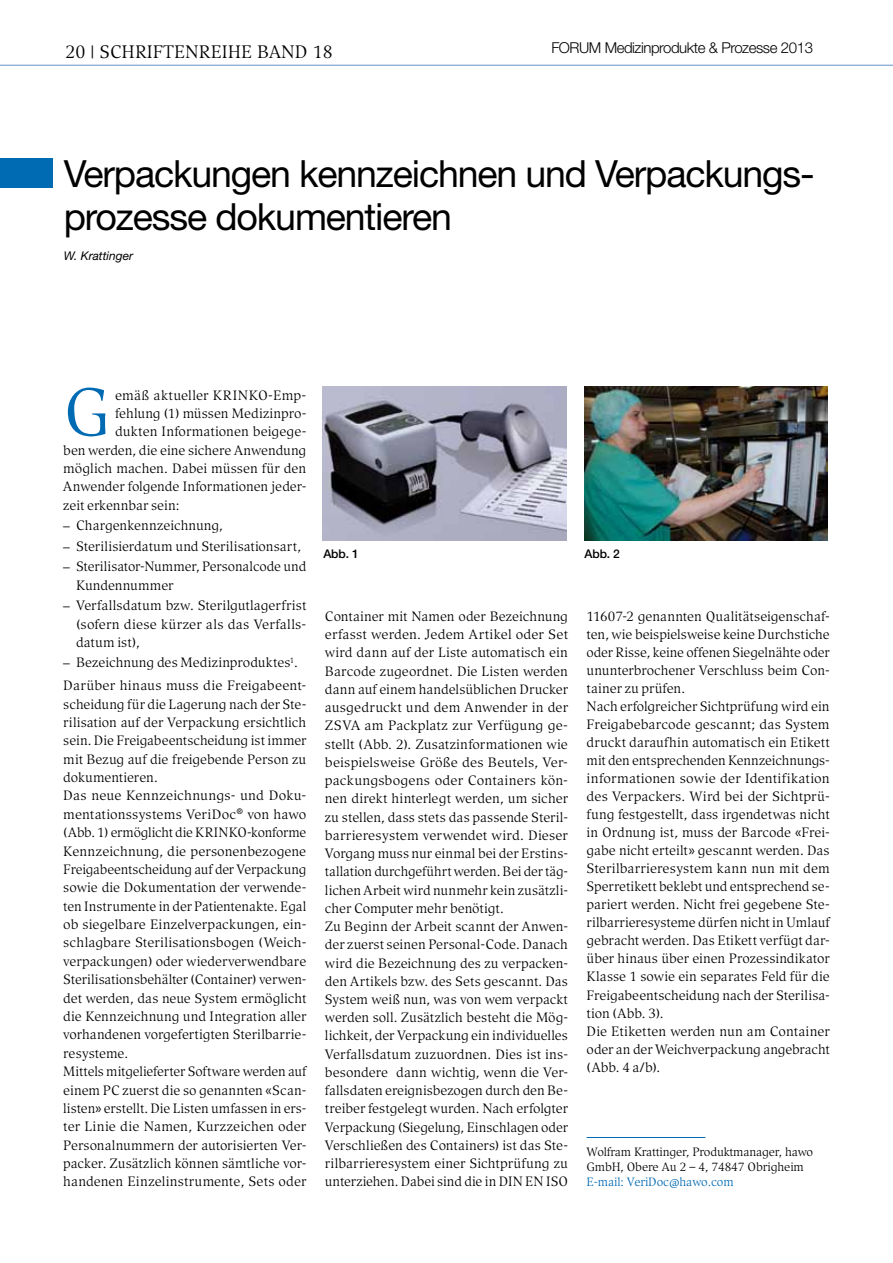
<style>
.page{position:relative;width:893px;height:1263px;background:#fff}
.page>*{position:absolute;margin:0;border:0;box-sizing:border-box;transform-origin:0 0}
.t1{font:67.05px "Compatil Exquisit LT";color:#006ab3}
.t2{font:37.5px/43.5px "Helvetica Neue";letter-spacing:-.03em;color:#000}
.t3{font:18px "Compatil Exquisit LT";color:#000}
.t4{font:300 15px "Helvetica Neue";letter-spacing:-.03em;color:#000}
.t5{font:13.5px/18.3px "Compatil Exquisit LT";color:#000}
.t6{font:13.5px "Compatil Exquisit LT";letter-spacing:.025em;color:#000}
.t7{font:12px/15px "Compatil Exquisit LT";letter-spacing:-.015em;color:#000}
.t8{font:12px "Compatil Exquisit LT";letter-spacing:-.01em;color:#006ab3}
.t9{font:italic 12px "Helvetica Neue";color:#000}
.t10{font:500 12px "Helvetica Neue";letter-spacing:-.01em;color:#000}
.s1{font-family:"Meridien"}
</style>
<div class="page">
<div style="left:0;top:158px;width:53px;height:30px;background:#006ab3"></div>
<hr style="left:0;top:65px;width:893px;height:1px;background:#8baed7">
<hr style="left:587px;top:1137px;width:118px;height:1px;background:#006ab3">
<img style="left:323px;top:387px;width:243px;height:153px">
<img style="left:585px;top:387px;width:243px;height:153px">
<h3 class="t3" style="left:65px;top:42px;width:269px">20 <span class="s1">|</span> Schriftenreihe Band 18</h3>
<p class="t4" style="left:551px;top:39px;width:263px">FORUM Medizinprodukte &amp; Prozesse 2013</p>
<h2 class="t2" style="left:64px;top:151px;width:753px">Verpackungen kennzeichnen und Verpackungs&shy;prozesse dokumentieren</h2>
<p class="t9" style="left:64px;top:248px;width:71px">W. Krattinger</p>
<h1 class="t1" style="left:63px;top:373px;width:49px">G</h1>
<p class="t6" style="left:115px;top:387px;width:117px">emäß aktueller KRIN</p>
<p class="t5" style="left:249px;top:386px;width:59px">KO-Emp-</p>
<p class="t5" style="left:115px;top:404px;width:193px">fehlung (1) müssen Medizinpro-</p>
<p class="t5" style="left:115px;top:422px;width:193px">dukten Informationen beigege-</p>
<p class="t5" style="left:63px;top:441px;width:245px">ben werden, die eine sichere Anwendung</p>
<p class="t5" style="left:63px;top:459px;width:245px">möglich machen. Dabei müssen für den</p>
<p class="t5" style="left:63px;top:477px;width:245px">Anwender folgende Informationen jeder-</p>
<p class="t5" style="left:63px;top:496px;width:118px">zeit erkennbar sein:</p>
<p class="t5" style="left:63px;top:516px;width:161px"><span class="s1">–</span> Chargenkennzeichnung,</p>
<p class="t5" style="left:63px;top:537px;width:239px"><span class="s1">–</span> Sterilisierdatum und Sterilisationsart,</p>
<p class="t5" style="left:76px;top:557px;width:232px;text-indent:-13px"><span class="s1">–</span> Sterilisator-Nummer, Personalcode und<br>Kundennummer</p>
<p class="t5" style="left:76px;top:596px;width:232px;text-align:justify;text-indent:-13px"><span class="s1">–</span> Verfallsdatum bzw. Sterilgutlagerfrist (sofern diese kürzer als das Verfalls&shy;datum ist),</p>
<p class="t5" style="left:63px;top:651px;width:245px;line-height:22.6px"><span class="s1">–</span> Bezeichnung des Medizinproduktes<sup>1</sup>.<br>Darüber hinaus muss die Freigabeent-</p>
<p class="t5" style="left:63px;top:694px;width:245px">scheidung für die Lagerung nach der Ste&shy;rilisation auf der Verpackung ersichtlich sein. Die Freigabeentscheidung ist immer mit Bezug auf die freigebende Person zu dokumentieren.<br>Das neue Kennzeichnungs- und Doku&shy;mentationssystems VeriDoc<sup>®</sup> von hawo (Abb. 1) ermöglicht die KRIN KO-konforme Kennzeichnung, die personenbezogene Freigabeentscheidung auf der Verpackung sowie die Dokumentation der verwende&shy;ten Instrumente in der Patientenakte. Egal ob siegelbare Einzelverpackungen, ein&shy;schlagbare Sterilisationsbogen (Weich&shy;verpackungen) oder wiederverwendbare Sterilisationsbehälter (Container) verwen&shy;det werden, das neue System ermöglicht die Kennzeichnung und Integration aller vorhandenen vorgefertigten Sterilbarrie&shy;resysteme.<br>Mittels mitgelieferter Software werden auf einem PC zuerst die so genannten «Scan&shy;listen» erstellt. Die Listen umfassen in ers&shy;ter Linie die Namen, Kurzzeichen oder Personalnummern der autorisierten Ver&shy;packer. Zusätzlich können sämtliche vor&shy;handenen Einzelinstrumente, Sets oder</p>
<p class="t10" style="left:323px;top:546px;width:37px">Abb. 1</p>
<p class="t10" style="left:585px;top:546px;width:37px">Abb. 2</p>
<p class="t5" style="left:325px;top:607px;width:245px">Container mit Namen oder Bezeichnung erfasst werden. Jedem Artikel oder Set wird dann auf der Liste automatisch ein Barcode zugeordnet. Die Listen werden dann auf einem handelsüblichen Drucker ausgedruckt und dem Anwender in der ZSVA am Packplatz zur Verfügung ge&shy;stellt (Abb. 2). Zusatzinformationen wie beispielsweise Größe des Beutels, Ver&shy;packungsbogens oder Containers kön&shy;nen direkt hinterlegt werden, um sicher zu stellen, dass stets das passende Steril&shy;barrieresystem verwendet wird. Dieser Vorgang muss nur einmal bei der Erstins&shy;tallation durchgeführt werden. Bei der täg&shy;lichen Arbeit wird nunmehr kein zusätzli&shy;cher Computer mehr benötigt.<br>Zu Beginn der Arbeit scannt der Anwen&shy;der zuerst seinen Personal-Code. Danach wird die Bezeichnung des zu verpacken&shy;den Artikels bzw. des Sets gescannt. Das System weiß nun, was von wem verpackt werden soll. Zusätzlich besteht die Mög&shy;lichkeit, der Verpackung ein individuelles Verfallsdatum zuzuordnen. Dies ist ins&shy;besondere dann wichtig, wenn die Ver&shy;fallsdaten ereignisbezogen durch den Be&shy;treiber festgelegt wurden. Nach erfolgter Verpackung (Siegelung, Einschlagen oder Verschließen des Containers) ist das Ste&shy;rilbarrieresystem einer Sichtprüfung zu unterziehen. Dabei sind die in DIN</p>
<p class="t5" style="left:525px;top:1172px;width:44px">EN ISO</p>
<p class="t5" style="left:587px;top:607px;width:245px">11607-2 genannten Qualitätseigenschaf&shy;ten, wie beispielsweise keine Durchstiche oder Risse, keine offenen Siegelnähte oder ununterbrochener Verschluss beim Con&shy;tainer zu prüfen.<br>Nach erfolgreicher Sichtprüfung wird ein Freigabebarcode gescannt; das System druckt daraufhin automatisch ein Etikett mit den entsprechenden Kennzeichnungs&shy;informationen sowie der Identifikation des Verpackers. Wird bei der Sichtprü&shy;fung festgestellt, dass irgendetwas nicht in Ordnung ist, muss der Barcode «Frei&shy;gabe nicht erteilt» gescannt werden. Das Sterilbarrieresystem kann nun mit dem Sperretikett beklebt und entsprechend se&shy;pariert werden. Nicht frei gegebene Ste&shy;rilbarrieresysteme dürfen nicht in Umlauf gebracht werden. Das Etikett verfügt dar&shy;über hinaus über einen Prozessindikator Klasse 1 sowie ein separates Feld für die Freigabeentscheidung nach der Sterilisa&shy;tion (Abb. 3).<br>Die Etiketten werden nun am Container oder an der Weichverpackung angebracht (Abb. 4 a/b).</p>
<p class="t7" style="left:587px;top:1145px;width:228px">Wolfram Krattinger, Produktmanager, hawo<br>GmbH, Obere Au 2 – 4, 74847 Obrigheim</p>
<p class="t8" style="left:587px;top:1175px;width:148px">E-mail: VeriDoc@hawo.com</p>
</div>
